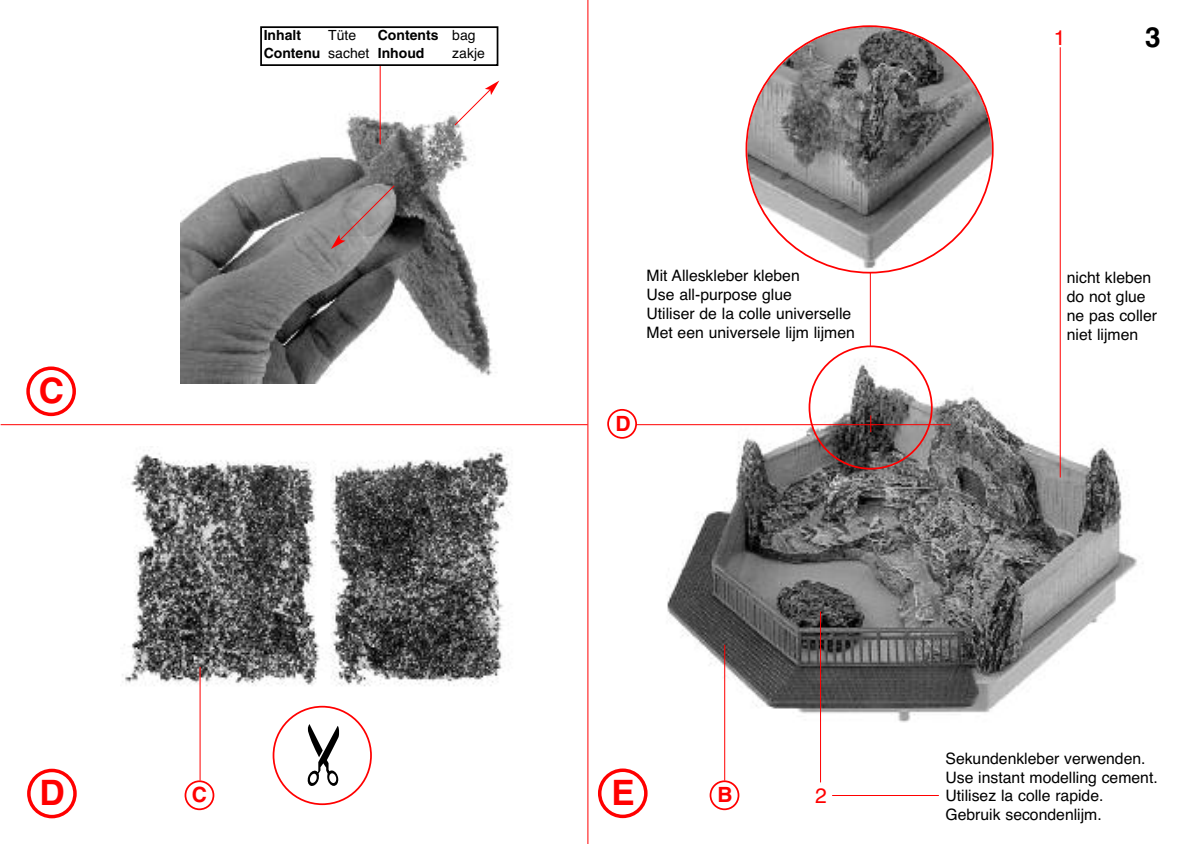
<style>
.page{position:relative;width:1191px;height:844px;background:#fff}
.page>*{position:absolute;margin:0;border:0;box-sizing:border-box;transform-origin:0 0}
.t1{font:700 35px "Helvetica";color:#f00}
.t2{font:700 28px "Helvetica";color:#000}
.t3{font:700 21px "Helvetica";color:#f00}
.t4{font:21px "Helvetica";color:#f00}
.t5{font:15.75px/18.9px "Helvetica";color:#000}
.t6{font:700 14px/17.3px "Helvetica";color:#000}
.t7{font:14px "Helvetica";color:#000}
.s1{font-weight:400}
</style>
<div class="page">
<hr style="left:587px;top:0;width:1px;height:843px;background:#f00">
<hr style="left:1px;top:424px;width:586px;height:1px;background:#f00">
<img style="left:652px;top:357px;width:491px;height:375px">
<img style="left:122px;top:448px;width:390px;height:239px">
<img style="left:180px;top:110px;width:312px;height:273px">
<svg style="left:745px;top:25px;width:248px;height:248px"></svg>
<svg style="left:273px;top:705px;width:99px;height:99px"></svg>
<hr style="left:1059px;top:47px;width:1px;height:430px;background:#f00">
<hr style="left:820px;top:611px;width:1px;height:171px;background:#f00">
<hr style="left:380px;top:65px;width:1px;height:79px;background:#f00">
<hr style="left:200px;top:666px;width:1px;height:114px;background:#f00">
<hr style="left:724px;top:644px;width:1px;height:136px;background:#f00">
<hr style="left:870px;top:273px;width:1px;height:73px;background:#f00">
<svg style="left:808px;top:345px;width:124px;height:124px"></svg>
<svg style="left:331px;top:184px;width:64px;height:65px;background:#908888"></svg>
<svg style="left:453px;top:80px;width:46px;height:46px"></svg>
<svg style="left:26px;top:366px;width:50px;height:50px"></svg>
<svg style="left:27px;top:768px;width:50px;height:50px"></svg>
<svg style="left:598px;top:768px;width:49px;height:49px"></svg>
<svg style="left:709px;top:780px;width:30px;height:30px"></svg>
<svg style="left:185px;top:780px;width:29px;height:30px"></svg>
<svg style="left:607px;top:409px;width:30px;height:29px"></svg>
<div style="left:260px;top:26px;width:238px;height:40px;border:2px solid #000"></div>
<hr style="left:636px;top:424px;width:314px;height:1px;background:#f00">
<hr style="left:832px;top:794px;width:107px;height:1px;background:#f00">
<h1 class="t1" style="left:39px;top:378px;width:27px">C</h1>
<p class="t6" style="left:264px;top:28px;width:213px;text-indent:114px">Contents <span class="s1">bag<br></span>Contenu <span class="s1">sachet</span> Inhoud</p>
<p class="t6" style="left:264px;top:28px;width:39px">Inhalt</p>
<p class="t7" style="left:328px;top:27px;width:30px">Tüte</p>
<p class="t7" style="left:452px;top:44px;width:34px">zakje</p>
<h3 class="t4" style="left:1053px;top:25px;width:13px">1</h3>
<h2 class="t2" style="left:1145px;top:27px;width:17px">3</h2>
<p class="t5" style="left:646px;top:266px;width:210px">Mit Alleskleber kleben<br>Use all-purpose glue<br>Utiliser de la colle universelle<br>Met een universele lijm lijmen</p>
<p class="t5" style="left:1066px;top:268px;width:92px">nicht kleben do not glue ne pas coller niet lijmen</p>
<h3 class="t3" style="left:615px;top:415px;width:17px">D</h3>
<h1 class="t1" style="left:40px;top:780px;width:27px">D</h1>
<h3 class="t3" style="left:192px;top:786px;width:17px">C</h3>
<h1 class="t1" style="left:611px;top:779px;width:25px">E</h1>
<h3 class="t3" style="left:717px;top:786px;width:17px">B</h3>
<h3 class="t4" style="left:815px;top:783px;width:13px">2</h3>
<p class="t5" style="left:945px;top:748px;width:214px">Sekundenkleber verwenden.<br>Use instant modelling cement.<br>Utilisez la colle rapide.<br>Gebruik secondenlijm.</p>
</div>
